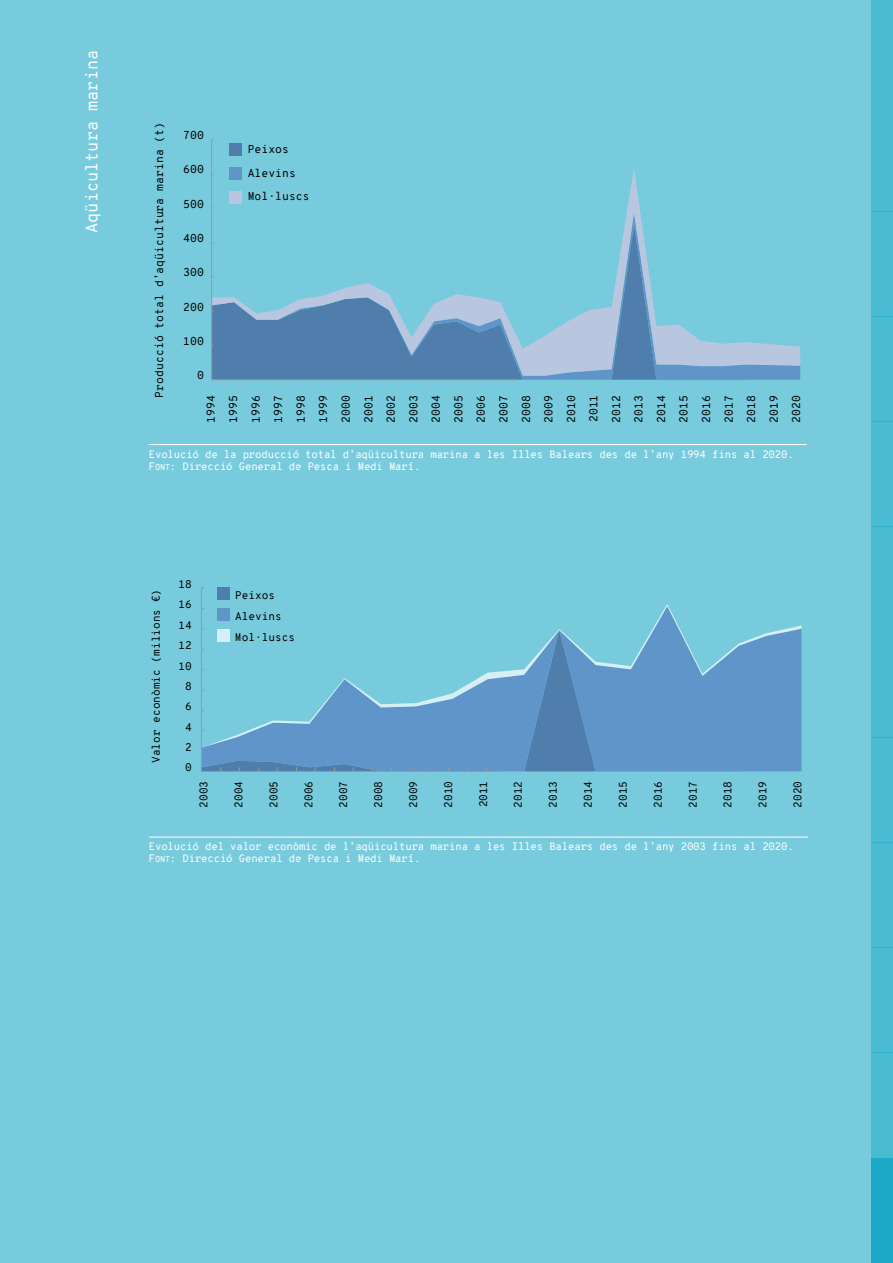
<style>
.page{position:relative;width:893px;height:1263px;background:#fff}
.page>*{position:absolute;margin:0;border:0;box-sizing:border-box;transform-origin:0 0}
.t1{font:16.5px "Overpass Mono";color:#fff}
.t2{font:11.25px/22.5px "Overpass Mono";color:#000;text-align:justify}
.t3{font:10.8px/21px "Overpass Mono";color:#000}
.t4{font:10.5px/12px "Overpass Mono";letter-spacing:-.02em;color:#fff}
.s1{font-family:"Overpass Mono Regular SC800"}
.s2{font-family:"Overpass Mono Regular SC800";font-size:8.4px}
</style>
<div class="page">
<div style="left:1px;top:0;width:892px;height:1263px;background:#78cbdc"></div>
<div style="left:872px;top:0;width:21px;height:106px;background:#4abad1"></div>
<div style="left:872px;top:421px;width:21px;height:106px;background:#4abad1"></div>
<div style="left:872px;top:842px;width:21px;height:105px;background:#4abad1"></div>
<div style="left:872px;top:211px;width:21px;height:105px;background:#4abad1"></div>
<div style="left:872px;top:632px;width:21px;height:105px;background:#4abad1"></div>
<div style="left:872px;top:1053px;width:21px;height:105px;background:#4abad1"></div>
<div style="left:872px;top:106px;width:21px;height:105px;background:#4abad1"></div>
<div style="left:872px;top:527px;width:21px;height:105px;background:#4abad1"></div>
<div style="left:872px;top:947px;width:21px;height:106px;background:#4abad1"></div>
<div style="left:872px;top:316px;width:21px;height:106px;background:#4abad1"></div>
<div style="left:872px;top:737px;width:21px;height:105px;background:#4abad1"></div>
<div style="left:872px;top:1158px;width:21px;height:105px;background:#1ca9c7"></div>
<hr style="left:149px;top:444px;width:658px;height:1px;background:#fff">
<hr style="left:149px;top:837px;width:659px;height:1px;background:#fff">
<svg style="left:202px;top:748px;width:599px;height:23px;background:#5d90c3"></svg>
<svg style="left:202px;top:604px;width:599px;height:144px"></svg>
<hr style="left:201px;top:588px;width:1px;height:183px;background:#989898">
<hr style="left:201px;top:771px;width:300px;height:1px;background:#989898">
<div style="left:217px;top:588px;width:13px;height:12px;background:#507eac"></div>
<div style="left:217px;top:609px;width:13px;height:12px;background:#6095c9"></div>
<div style="left:217px;top:630px;width:13px;height:12px;background:#d6eff4"></div>
<svg style="left:212px;top:376px;width:588px;height:4px;background:#588ab9"></svg>
<svg style="left:212px;top:168px;width:588px;height:208px"></svg>
<hr style="left:211px;top:140px;width:1px;height:240px;background:#989898">
<hr style="left:212px;top:379px;width:305px;height:1px;background:#989898">
<div style="left:230px;top:143px;width:12px;height:13px;background:#507eac"></div>
<div style="left:230px;top:167px;width:12px;height:13px;background:#6095c9"></div>
<div style="left:230px;top:191px;width:12px;height:12px;background:#b8c7df"></div>
<h1 class="t1" style="left:80px;top:233px;width:184px;rotate:-90deg">Aqüicultura marina</h1>
<p class="t2" style="left:148px;top:398px;width:277px;rotate:-90deg">Producció total d’aqüicultura marina (t)</p>
<p class="t2" style="left:183px;top:124px;width:22px">700</p>
<p class="t2" style="left:183px;top:158px;width:22px">600</p>
<p class="t2" style="left:183px;top:193px;width:22px">500</p>
<p class="t2" style="left:183px;top:227px;width:22px">400</p>
<p class="t2" style="left:183px;top:261px;width:22px">300</p>
<p class="t2" style="left:183px;top:295px;width:22px">200</p>
<p class="t2" style="left:183px;top:330px;width:22px">100</p>
<p class="t2" style="left:197px;top:364px;width:8px">0</p>
<p class="t2" style="left:248px;top:138px;width:43px">Peixos</p>
<p class="t2" style="left:248px;top:185px;width:64px">Mol·luscs</p>
<p class="t2" style="left:248px;top:162px;width:50px">Alevins</p>
<p class="t2" style="left:200px;top:423px;width:30px;rotate:-90deg">1994<br>1995<br>1996<br>1997<br>1998<br>1999<br>2000<br>2001<br>2002<br>2003<br>2004<br>2005<br>2006<br>2007<br>2008<br>2009<br>2010<br>2011<br>2012<br>2013<br>2014<br>2015<br>2016<br>2017<br>2018<br>2019<br>2020</p>
<p class="t4" style="left:149px;top:448px;width:646px">Evolució de la producció total d’aqüicultura marina a les Illes Balears des de l’any 1994 fins al 2020.<br><span class="s1">F</span><span class="s2">ONT</span><span class="s1">:</span> Direcció General de Pesca i Medi Marí.</p>
<p class="t3" style="left:146px;top:763px;width:176px;rotate:-90deg">Valor econòmic (milions €)</p>
<p class="t3" style="left:178px;top:574px;width:15px">18</p>
<p class="t3" style="left:178px;top:594px;width:15px">16</p>
<p class="t3" style="left:178px;top:615px;width:15px">14</p>
<p class="t3" style="left:178px;top:635px;width:15px">12</p>
<p class="t3" style="left:178px;top:655px;width:15px">10</p>
<p class="t3" style="left:185px;top:676px;width:8px">8</p>
<p class="t3" style="left:185px;top:696px;width:8px">6</p>
<p class="t3" style="left:185px;top:716px;width:8px">4</p>
<p class="t3" style="left:185px;top:737px;width:8px">2</p>
<p class="t3" style="left:185px;top:757px;width:8px">0</p>
<p class="t3" style="left:235px;top:585px;width:62px">Peixos<br>Alevins<br>Mol·luscs</p>
<p class="t3" style="left:193px;top:808px;width:28px;rotate:-90deg">2003</p>
<p class="t3" style="left:228px;top:808px;width:28px;rotate:-90deg">2004</p>
<p class="t3" style="left:263px;top:808px;width:28px;rotate:-90deg">2005</p>
<p class="t3" style="left:298px;top:808px;width:28px;rotate:-90deg">2006</p>
<p class="t3" style="left:333px;top:808px;width:28px;rotate:-90deg">2007</p>
<p class="t3" style="left:368px;top:808px;width:28px;rotate:-90deg">2008</p>
<p class="t3" style="left:403px;top:808px;width:28px;rotate:-90deg">2009</p>
<p class="t3" style="left:438px;top:808px;width:28px;rotate:-90deg">2010</p>
<p class="t3" style="left:473px;top:807px;width:28px;rotate:-90deg">2011</p>
<p class="t3" style="left:508px;top:808px;width:28px;rotate:-90deg">2012</p>
<p class="t3" style="left:543px;top:808px;width:28px;rotate:-90deg">2013</p>
<p class="t3" style="left:578px;top:808px;width:28px;rotate:-90deg">2014</p>
<p class="t3" style="left:613px;top:808px;width:28px;rotate:-90deg">2015</p>
<p class="t3" style="left:647px;top:808px;width:28px;rotate:-90deg">2016</p>
<p class="t3" style="left:682px;top:808px;width:28px;rotate:-90deg">2017</p>
<p class="t3" style="left:717px;top:808px;width:28px;rotate:-90deg">2018</p>
<p class="t3" style="left:752px;top:808px;width:28px;rotate:-90deg">2019</p>
<p class="t3" style="left:787px;top:808px;width:28px;rotate:-90deg">2020</p>
<p class="t4" style="left:149px;top:840px;width:646px">Evolució del valor econòmic de l’aqüicultura marina a les Illes Balears des de l’any 2003 fins al 2020.<br><span class="s1">F</span><span class="s2">ONT</span><span class="s1">:</span> Direcció General de Pesca i Medi Marí.</p>
</div>
